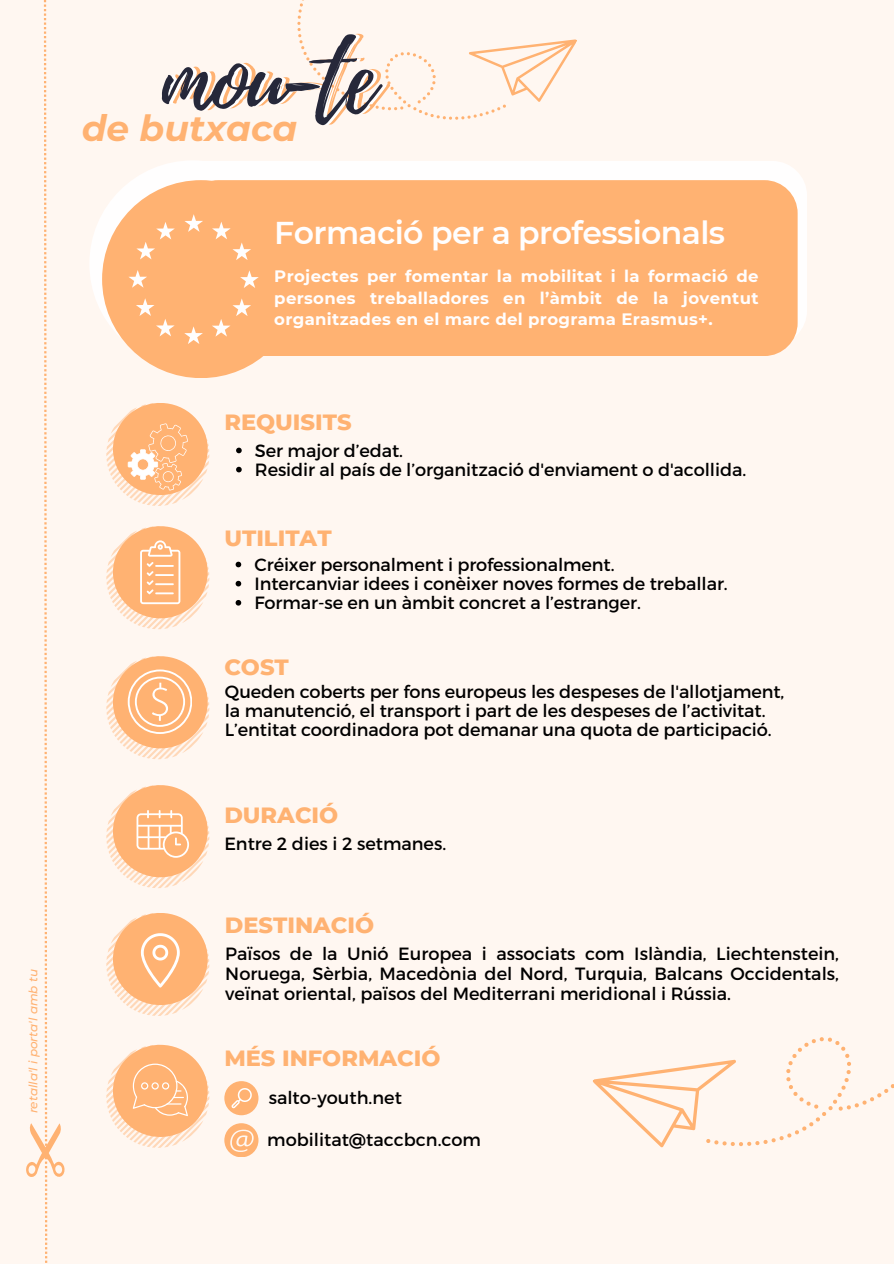
<style>
.page{position:relative;width:894px;height:1264px;background:#fff}
.page>*{position:absolute;margin:0;border:0;box-sizing:border-box;transform-origin:0 0}
.t1{font:96.3px "Playlist Script";color:#26283a}
.t2{font:italic 700 36px "Montserrat";color:#ffb272}
.t3{font:600 31.5px "Montserrat";letter-spacing:-.02em;color:#fffefe}
.t4{font:800 22.5px "Montserrat";color:#ffb272}
.t5{font:17.7px/19.2px "Montserrat";letter-spacing:-.005em;color:#000}
.t6{font:700 16.5px/21.3px "Montserrat";letter-spacing:.02em;color:#fffefe;text-align:justify}
.t7{font:italic 500 12px "Montserrat";color:#ffb272}
</style>
<div class="page">
<div style="left:0;top:0;width:893px;height:1263px;background:#fff7f1"></div>
<svg style="left:593px;top:1037px;width:300px;height:111px"></svg>
<svg style="left:106px;top:1044px;width:103px;height:103px"></svg>
<div style="left:224px;top:1081px;width:34px;height:34px;background:#ffb272;border-radius:50%"></div>
<svg style="left:231px;top:1088px;width:21px;height:20px"></svg>
<svg style="left:297px;top:0;width:280px;height:120px"></svg>
<div style="left:89px;top:160px;width:207px;height:207px;background:#fffefe;border-radius:50%"></div>
<div style="left:165px;top:161px;width:641px;height:184px;background:#fffefe;border-radius:35px"></div>
<div style="left:102px;top:180px;width:198px;height:198px;background:#ffb272;border-radius:50%"></div>
<div style="left:185px;top:180px;width:612px;height:176px;background:#ffb272;border-radius:33px"></div>
<svg style="left:26px;top:0;width:39px;height:1262px"></svg>
<svg style="left:235px;top:561px;width:6px;height:6px"></svg>
<svg style="left:235px;top:581px;width:6px;height:5px"></svg>
<svg style="left:235px;top:600px;width:6px;height:5px"></svg>
<svg style="left:236px;top:447px;width:6px;height:6px"></svg>
<svg style="left:236px;top:467px;width:6px;height:5px"></svg>
<svg style="left:184px;top:214px;width:19px;height:18px"></svg>
<svg style="left:212px;top:222px;width:39px;height:38px"></svg>
<svg style="left:240px;top:270px;width:19px;height:18px"></svg>
<svg style="left:212px;top:298px;width:39px;height:38px"></svg>
<svg style="left:184px;top:326px;width:19px;height:17px"></svg>
<svg style="left:136px;top:298px;width:38px;height:38px"></svg>
<svg style="left:128px;top:270px;width:19px;height:18px"></svg>
<svg style="left:136px;top:222px;width:39px;height:37px"></svg>
<svg style="left:106px;top:403px;width:103px;height:103px"></svg>
<svg style="left:106px;top:526px;width:103px;height:103px"></svg>
<svg style="left:106px;top:656px;width:103px;height:103px"></svg>
<svg style="left:106px;top:785px;width:103px;height:103px"></svg>
<svg style="left:106px;top:913px;width:103px;height:102px"></svg>
<svg style="left:224px;top:1123px;width:34px;height:33px"></svg>
<p class="t7" style="left:26px;top:1113px;width:146px;rotate:-90deg">retalla'l i porta'l amb tu</p>
<h1 class="t1" style="left:162px;top:11px;width:215px">mou-te</h1>
<h2 class="t2" style="left:82px;top:107px;width:217px">de butxaca</h2>
<h3 class="t3" style="left:274px;top:213px;width:452px">Formació per a professionals</h3>
<p class="t6" style="left:274px;top:265px;width:485px">Projectes per fomentar la mobilitat i la formació de persones treballadores en l’àmbit de la joventut organitzades en el marc del programa Erasmus+.</p>
<p class="t4" style="left:224px;top:408px;width:129px">REQUISITS</p>
<p class="t5" style="left:255px;top:440px;width:492px">Ser major d’edat.<br>Residir al país de l’organització d'enviament o d'acollida.</p>
<p class="t4" style="left:224px;top:524px;width:109px">UTILITAT</p>
<p class="t5" style="left:254px;top:554px;width:474px">Créixer personalment i professionalment.<br>Intercanviar idees i conèixer noves formes de treballar.<br>Formar-se en un àmbit concret a l’estranger.</p>
<p class="t4" style="left:224px;top:653px;width:66px">COST</p>
<p class="t5" style="left:225px;top:680px;width:561px">Queden coberts per fons europeus les despeses de l'allotjament, la manutenció, el transport i part de les despeses de l’activitat.<br>L’entitat coordinadora pot demanar una quota de participació.</p>
<p class="t4" style="left:224px;top:801px;width:115px">DURACIÓ</p>
<p class="t5" style="left:224px;top:833px;width:223px">Entre 2 dies i 2 setmanes.</p>
<p class="t4" style="left:225px;top:911px;width:151px">DESTINACIÓ</p>
<p class="t5" style="left:225px;top:942px;width:615px;line-height:20.2px;text-align:justify">Països de la Unió Europea i associats com Islàndia, Liechtenstein, Noruega, Sèrbia, Macedònia del Nord, Turquia, Balcans Occidentals, veïnat oriental, països del Mediterrani meridional i Rússia.</p>
<p class="t4" style="left:224px;top:1044px;width:217px">MÉS INFORMACIÓ</p>
<p class="t5" style="left:268px;top:1086px;width:135px">salto-youth.net</p>
<p class="t5" style="left:267px;top:1129px;width:215px">mobilitat@taccbcn.com</p>
</div>
